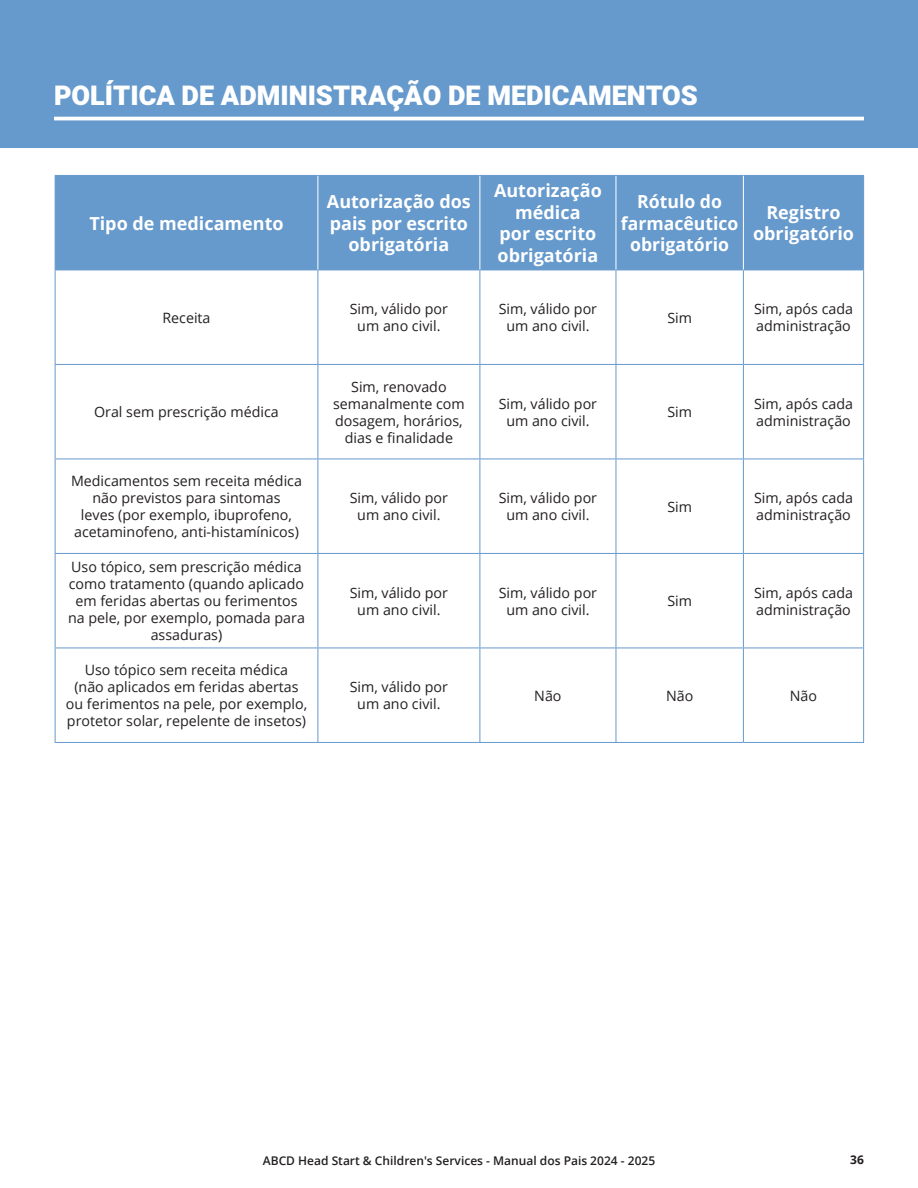
<style>
.page{position:relative;width:918px;height:1188px;background:#fff}
.page>*{position:absolute;margin:0;border:0;box-sizing:border-box;transform-origin:0 0}
.Not_TOC{font:900 27px "Heebo";color:#fff}
.t1{font:700 18px/21.6px "Open Sans";color:#fff;text-align:center}
.t2{font:14.25px/17.1px "Open Sans";color:#231f20;text-align:center}
.t3{font:600 12px "Open Sans";color:#231f20}
.t4{font:700 12px "Open Sans";color:#231f20}
</style>
<div class="page">
<div style="left:0;top:0;width:918px;height:147px;background:#69c"></div>
<hr style="left:54px;top:117px;width:810px;height:3px;background:#fff">
<div style="left:56px;top:176px;width:807px;height:94px;background:#69c"></div>
<hr style="left:55px;top:270px;width:1px;height:94px;background:#69c">
<hr style="left:318px;top:270px;width:1px;height:94px;background:#69c">
<hr style="left:480px;top:270px;width:1px;height:94px;background:#69c">
<hr style="left:616px;top:270px;width:1px;height:94px;background:#69c">
<hr style="left:743px;top:270px;width:1px;height:94px;background:#69c">
<hr style="left:863px;top:270px;width:1px;height:94px;background:#69c">
<hr style="left:55px;top:364px;width:263px;height:1px;background:#69c">
<hr style="left:55px;top:365px;width:1px;height:94px;background:#69c">
<hr style="left:318px;top:364px;width:162px;height:1px;background:#69c">
<hr style="left:318px;top:365px;width:1px;height:94px;background:#69c">
<hr style="left:480px;top:364px;width:136px;height:1px;background:#69c">
<hr style="left:480px;top:365px;width:1px;height:94px;background:#69c">
<hr style="left:616px;top:364px;width:127px;height:1px;background:#69c">
<hr style="left:616px;top:365px;width:1px;height:94px;background:#69c">
<hr style="left:743px;top:364px;width:121px;height:1px;background:#69c">
<hr style="left:743px;top:365px;width:1px;height:94px;background:#69c">
<hr style="left:863px;top:365px;width:1px;height:94px;background:#69c">
<hr style="left:55px;top:459px;width:263px;height:1px;background:#69c">
<hr style="left:55px;top:459px;width:1px;height:94px;background:#69c">
<hr style="left:318px;top:459px;width:162px;height:1px;background:#69c">
<hr style="left:318px;top:459px;width:1px;height:94px;background:#69c">
<hr style="left:480px;top:459px;width:136px;height:1px;background:#69c">
<hr style="left:480px;top:459px;width:1px;height:94px;background:#69c">
<hr style="left:616px;top:459px;width:127px;height:1px;background:#69c">
<hr style="left:616px;top:459px;width:1px;height:94px;background:#69c">
<hr style="left:743px;top:459px;width:121px;height:1px;background:#69c">
<hr style="left:743px;top:459px;width:1px;height:94px;background:#69c">
<hr style="left:863px;top:459px;width:1px;height:94px;background:#69c">
<hr style="left:55px;top:553px;width:263px;height:1px;background:#69c">
<hr style="left:55px;top:554px;width:1px;height:94px;background:#69c">
<hr style="left:318px;top:553px;width:162px;height:1px;background:#69c">
<hr style="left:318px;top:554px;width:1px;height:94px;background:#69c">
<hr style="left:480px;top:553px;width:136px;height:1px;background:#69c">
<hr style="left:480px;top:554px;width:1px;height:94px;background:#69c">
<hr style="left:616px;top:553px;width:127px;height:1px;background:#69c">
<hr style="left:616px;top:554px;width:1px;height:94px;background:#69c">
<hr style="left:743px;top:553px;width:121px;height:1px;background:#69c">
<hr style="left:743px;top:554px;width:1px;height:94px;background:#69c">
<hr style="left:863px;top:554px;width:1px;height:94px;background:#69c">
<hr style="left:55px;top:648px;width:263px;height:1px;background:#69c">
<hr style="left:55px;top:648px;width:1px;height:94px;background:#69c">
<hr style="left:318px;top:648px;width:162px;height:1px;background:#69c">
<hr style="left:318px;top:648px;width:1px;height:94px;background:#69c">
<hr style="left:480px;top:648px;width:136px;height:1px;background:#69c">
<hr style="left:480px;top:648px;width:1px;height:94px;background:#69c">
<hr style="left:616px;top:648px;width:127px;height:1px;background:#69c">
<hr style="left:616px;top:648px;width:1px;height:94px;background:#69c">
<hr style="left:743px;top:648px;width:121px;height:1px;background:#69c">
<hr style="left:743px;top:648px;width:1px;height:94px;background:#69c">
<hr style="left:863px;top:648px;width:1px;height:94px;background:#69c">
<hr style="left:55px;top:742px;width:263px;height:1px;background:#69c">
<hr style="left:318px;top:742px;width:162px;height:1px;background:#69c">
<hr style="left:480px;top:742px;width:136px;height:1px;background:#69c">
<hr style="left:616px;top:742px;width:127px;height:1px;background:#69c">
<hr style="left:743px;top:742px;width:121px;height:1px;background:#69c">
<hr style="left:55px;top:175px;width:263px;height:1px;background:#69c">
<hr style="left:55px;top:176px;width:1px;height:94px;background:#69c">
<hr style="left:318px;top:175px;width:162px;height:1px;background:#69c">
<hr style="left:480px;top:175px;width:136px;height:1px;background:#69c">
<hr style="left:616px;top:175px;width:127px;height:1px;background:#69c">
<hr style="left:743px;top:175px;width:121px;height:1px;background:#69c">
<hr style="left:863px;top:176px;width:1px;height:94px;background:#69c">
<hr style="left:55px;top:270px;width:263px;height:1px;background:#69c">
<hr style="left:318px;top:270px;width:162px;height:1px;background:#69c">
<hr style="left:480px;top:270px;width:136px;height:1px;background:#69c">
<hr style="left:616px;top:270px;width:127px;height:1px;background:#69c">
<hr style="left:743px;top:270px;width:121px;height:1px;background:#69c">
<hr style="left:318px;top:176px;width:1px;height:94px;background:#fff">
<hr style="left:480px;top:176px;width:1px;height:94px;background:#fff">
<hr style="left:616px;top:176px;width:1px;height:94px;background:#fff">
<hr style="left:743px;top:176px;width:1px;height:94px;background:#fff">
<p class="Not_TOC" style="left:54px;top:77px;width:645px">POLÍTICA DE ADMINISTRAÇÃO DE MEDICAMENTOS</p>
<p class="t1" style="left:89px;top:212px;width:196px">Tipo de medicamento</p>
<p class="t1" style="left:327px;top:190px;width:145px">Autorização dos pais por escrito obrigatória</p>
<p class="t1" style="left:494px;top:179px;width:109px">Autorização médica<br>por escrito obrigatória</p>
<p class="t1" style="left:621px;top:190px;width:119px">Rótulo do farmacêutico</p>
<p class="t1" style="left:630px;top:233px;width:100px">obrigatório</p>
<p class="t1" style="left:753px;top:201px;width:102px">Registro obrigatório</p>
<p class="t2" style="left:162px;top:309px;width:50px">Receita</p>
<p class="t2" style="left:350px;top:300px;width:100px">Sim, válido por um ano civil.</p>
<p class="t2" style="left:499px;top:300px;width:100px">Sim, válido por um ano civil.</p>
<p class="t2" style="left:667px;top:309px;width:26px">Sim</p>
<p class="t2" style="left:754px;top:300px;width:101px;text-align:left">Sim, após cada administração</p>
<p class="t2" style="left:94px;top:403px;width:186px">Oral sem prescrição médica</p>
<p class="t2" style="left:71px;top:472px;width:232px">Medicamentos sem receita médica não previstos para sintomas<br>leves (por exemplo, ibuprofeno, acetaminofeno, anti-histamínicos)</p>
<p class="t2" style="left:68px;top:558px;width:238px">Uso tópico, sem prescrição médica como tratamento (quando aplicado em feridas abertas ou ferimentos na pele, por exemplo, pomada para assaduras)</p>
<p class="t2" style="left:333px;top:377px;width:133px">Sim, renovado semanalmente com dosagem, horários, dias e finalidade</p>
<p class="t2" style="left:499px;top:395px;width:100px">Sim, válido por um ano civil.</p>
<p class="t2" style="left:667px;top:403px;width:26px">Sim</p>
<p class="t2" style="left:754px;top:395px;width:101px;text-align:left">Sim, após cada administração</p>
<p class="t2" style="left:350px;top:489px;width:100px">Sim, válido por um ano civil.</p>
<p class="t2" style="left:499px;top:489px;width:100px">Sim, válido por um ano civil.</p>
<p class="t2" style="left:667px;top:498px;width:26px">Sim</p>
<p class="t2" style="left:754px;top:489px;width:101px;text-align:left">Sim, após cada administração</p>
<p class="t2" style="left:350px;top:584px;width:100px">Sim, válido por um ano civil.</p>
<p class="t2" style="left:499px;top:584px;width:100px">Sim, válido por um ano civil.</p>
<p class="t2" style="left:667px;top:592px;width:26px">Sim</p>
<p class="t2" style="left:754px;top:584px;width:101px;text-align:left">Sim, após cada administração</p>
<p class="t2" style="left:85px;top:661px;width:205px">Uso tópico sem receita médica</p>
<p class="t2" style="left:66px;top:678px;width:243px">(não aplicados em feridas abertas ou ferimentos na pele, por exemplo, protetor solar, repelente de insetos)</p>
<p class="t2" style="left:350px;top:678px;width:100px">Sim, válido por um ano civil.</p>
<p class="t2" style="left:534px;top:687px;width:29px">Não</p>
<p class="t2" style="left:666px;top:687px;width:29px">Não</p>
<p class="t2" style="left:790px;top:687px;width:29px">Não</p>
<p class="t3" style="left:263px;top:1152px;width:394px">ABCD Head Start &amp; Children's Services - Manual dos Pais 2024 - 2025</p>
<p class="t4" style="left:850px;top:1151px;width:15px">36</p>
</div>
